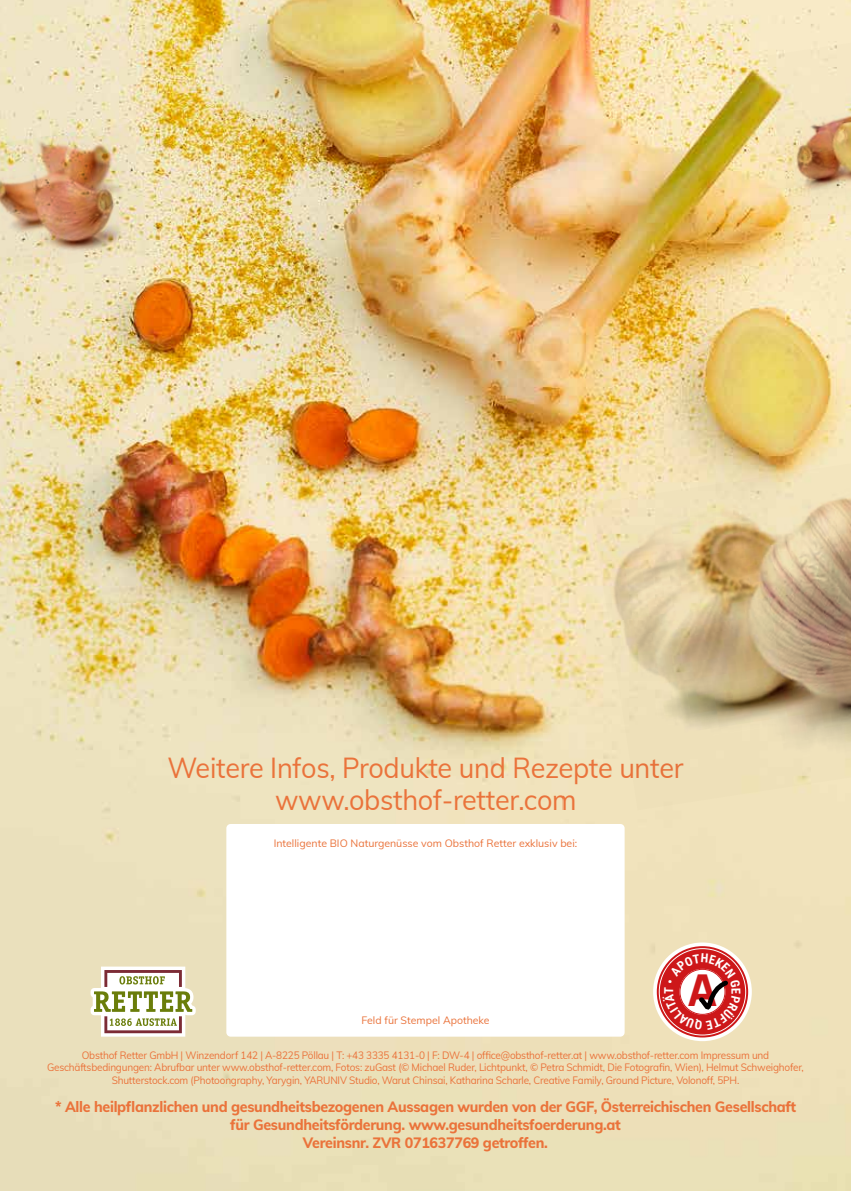
<style>
.page{position:relative;width:851px;height:1191px;background:#fff}
.page>*{position:absolute;margin:0;border:0;box-sizing:border-box;transform-origin:0 0}
.t1{font:200 43.8px "Manrope";color:#cd1719}
.t2{font:28.35px/32.4px "Mulish";letter-spacing:-.01em;color:#ea733b;text-align:center;scale:.95 1}
.t3{font:800 15px/18px "Mulish";letter-spacing:-.02em;color:#ea733b;text-align:center;scale:.95 1}
.t4{font:10.5px/12.6px "Mulish";letter-spacing:-.02em;color:#ea733b;text-align:center;scale:.95 1}
.t5{font:10.5px "Mulish";color:#ea733b}
</style>
<div class="page">
<img style="left:0;top:0;width:850px;height:1191px">
<div style="left:226px;top:824px;width:398px;height:212px;background:#fff;border-radius:4px"></div>
<svg style="left:91px;top:966px;width:105px;height:70px"></svg>
<div style="left:653px;top:942px;width:98px;height:99px;background:#fff;border-radius:50%"></div>
<img style="left:590px;top:463px;width:260px;height:347px">
<img style="left:0;top:123px;width:150px;height:152px">
<img style="left:766px;top:42px;width:84px;height:181px">
<svg style="left:655px;top:945px;width:94px;height:93px"></svg>
<h2 class="t2" style="left:167px;top:750px;width:544px">Weitere Infos, Produkte und Rezepte unter www.obsthof-retter.com</h2>
<p class="t5" style="left:274px;top:836px;width:305px">Intelligente BIO Naturgenüsse vom Obsthof Retter exklusiv bei:</p>
<h1 class="t1" style="left:687px;top:959px;width:31px">A</h1>
<p class="t5" style="left:361px;top:1012px;width:130px">Feld für Stempel Apotheke</p>
<p class="t4" style="left:47px;top:1048px;width:798px">Obsthof Retter GmbH | Winzendorf 142 | A-8225 Pöllau | T: +43 3335 4131-0 | F: DW-4 | office@obsthof-retter.at | www.obsthof-retter.com Impressum und<br>Geschäftsbedingungen: Abrufbar unter www.obsthof-retter.com, Fotos: zuGast (© Michael Ruder, Lichtpunkt, © Petra Schmidt, Die Fotografin, Wien), Helmut Schweighofer,<br>Shutterstock.com (Photoongraphy, Yarygin, YARUNIV Studio, Warut Chinsai, Katharina Scharle, Creative Family, Ground Picture, Volonoff, 5PH.</p>
<h3 class="t3" style="left:55px;top:1096px;width:781px">* Alle heilpflanzlichen und gesundheitsbezogenen Aussagen wurden von der GGF, Österreichischen Gesellschaft für Gesundheitsförderung. www.gesundheitsfoerderung.at<br>Vereinsnr. ZVR 071637769 getroffen.</h3>
</div>
